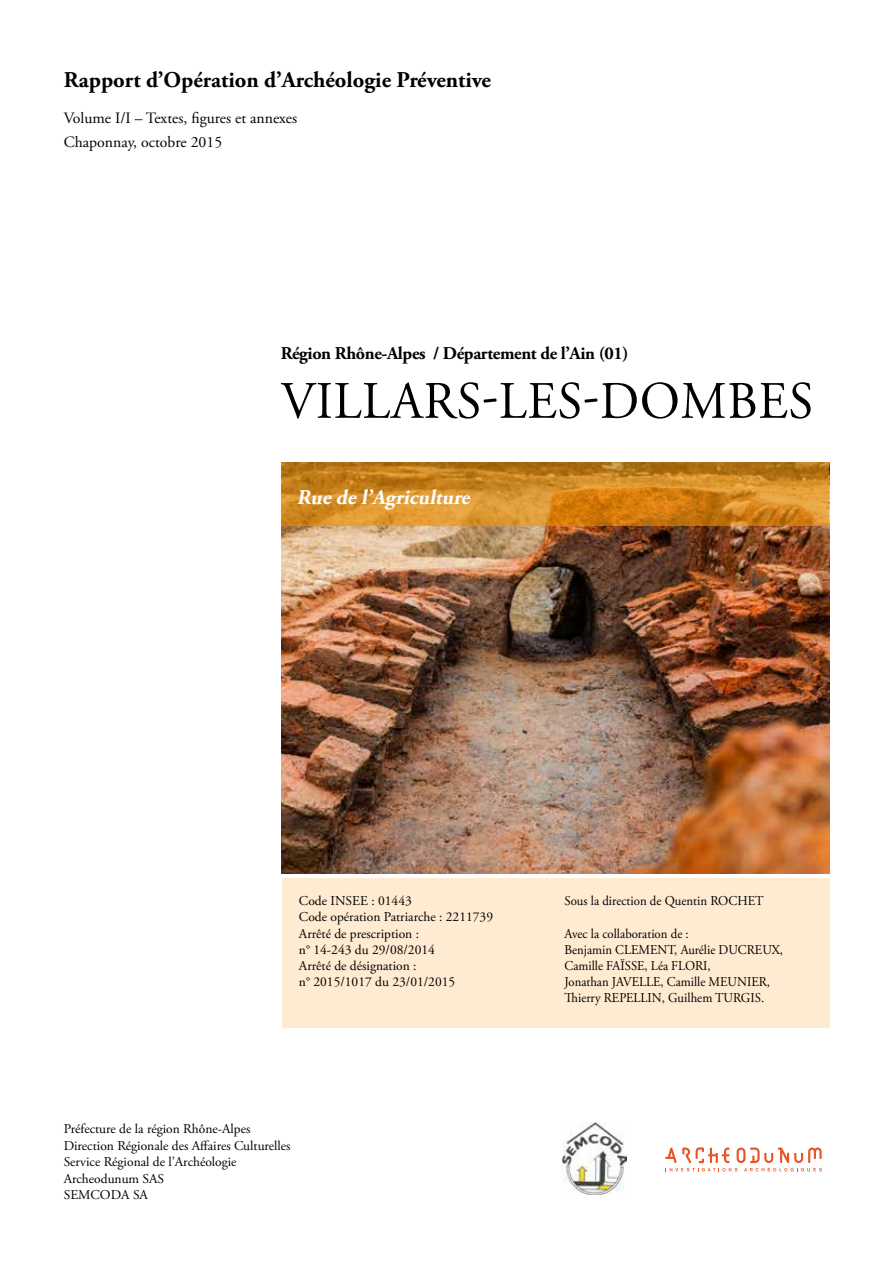
<style>
.page{position:relative;width:893px;height:1263px;background:#fff}
.page>*{position:absolute;margin:0;border:0;box-sizing:border-box;transform-origin:0 0}
.t1{font:52.5px "Adobe Garamond Pro";letter-spacing:.015em;color:#000;scale:.96 1}
.t2{font:700 22.5px "Adobe Garamond Pro";color:#000}
.t3{font:italic 700 21px "Adobe Garamond Pro";color:#fff}
.t4{font:700 18px "Adobe Garamond Pro";letter-spacing:-.02em;color:#000}
.t5{font:15.75px/24px "Adobe Garamond Pro";color:#000}
.t6{font:13.5px/16.2px "Adobe Garamond Pro";color:#000}
.t7{font:13.5px/16.2px "Adobe Garamond Pro";color:#000;scale:.95 1}
</style>
<div class="page">
<img style="left:282px;top:526px;width:547px;height:347px">
<div style="left:282px;top:878px;width:547px;height:150px;background:#feebd2"></div>
<svg style="left:665px;top:1147px;width:157px;height:25px"></svg>
<svg style="left:282px;top:462px;width:547px;height:64px;background:#cd8521"></svg>
<img style="left:562px;top:1123px;width:64px;height:72px">
<h2 class="t2" style="left:64px;top:67px;width:429px">Rapport d’Opération d’Archéologie Préventive</h2>
<p class="t5" style="left:64px;top:107px;width:235px">Volume I/I – Textes, figures et annexes<br>Chaponnay, octobre 2015</p>
<h3 class="t4" style="left:281px;top:342px;width:349px">Région Rhône-Alpes / Département de l’Ain (01)</h3>
<h1 class="t1" style="left:281px;top:370px;width:556px">VILLARS-LES-DOMBES</h1>
<h3 class="t3" style="left:297px;top:485px;width:179px">Rue de l’Agriculture</h3>
<p class="t6" style="left:299px;top:893px;width:196px">Code INSEE : 01443<br>Code opération Patriarche : 2211739<br>Arrêté de prescription :<br>n° 14-243 du 29/08/2014<br>Arrêté de désignation :<br>n° 2015/1017 du 23/01/2015</p>
<p class="t7" style="left:565px;top:893px;width:211px">Sous la direction de Quentin ROCHET</p>
<p class="t7" style="left:565px;top:926px;width:232px">Avec la collaboration de :<br>Benjamin CLEMENT, Aurélie DUCREUX,<br>Camille FAÏSSE, Léa FLORI,<br>Jonathan JAVELLE, Camille MEUNIER,<br>Thierry REPELLIN, Guilhem TURGIS.</p>
<p class="t6" style="left:64px;top:1121px;width:228px">Préfecture de la région Rhône-Alpes<br>Direction Régionale des Affaires Culturelles<br>Service Régional de l’Archéologie<br>Archeodunum SAS<br>SEMCODA SA</p>
</div>
